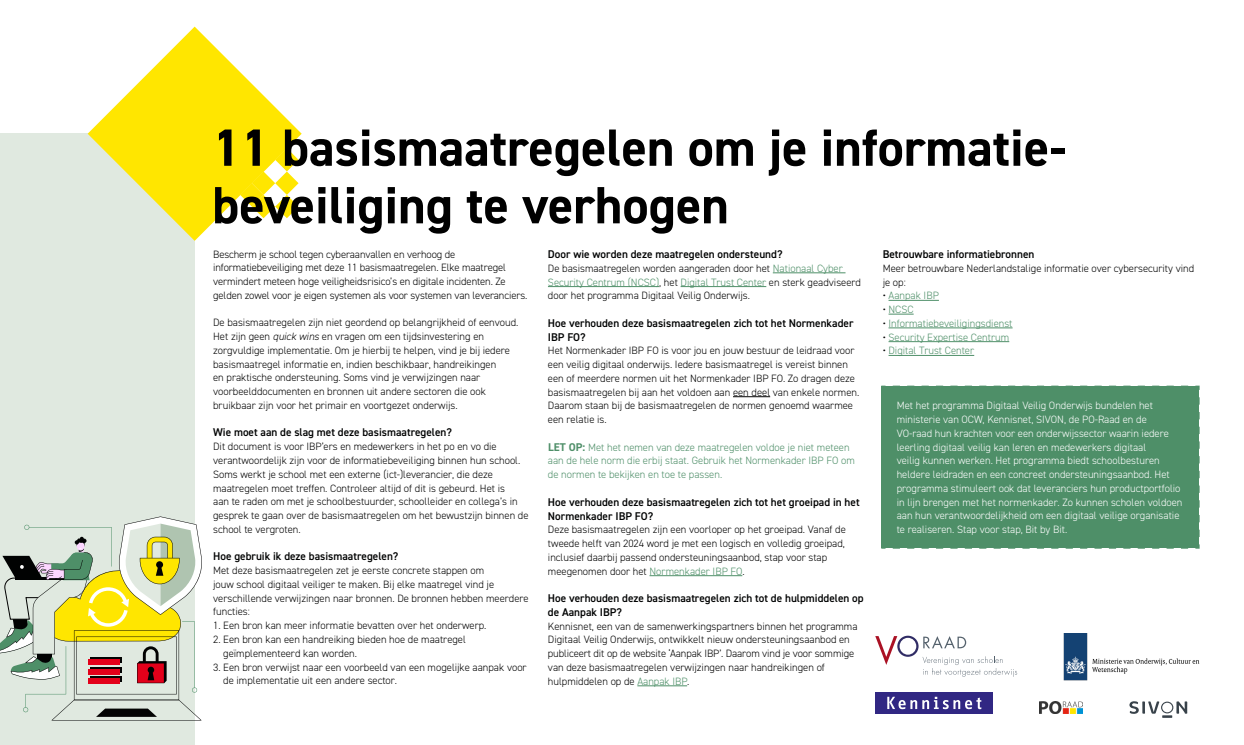
<style>
.page{position:relative;width:1244px;height:745px;background:#fff}
.page>*{position:absolute;margin:0;border:0;box-sizing:border-box;transform-origin:0 0}
.t1{font:700 52.5px/57.5px "DIN2014";color:#000}
.t2{font:600 11.25px/13.8px "DIN2014";color:#010202}
.t3{font:300 10.62px/13.8px "DIN2014";color:#000}
.t4{font:300 10.62px/13.8px "DIN2014";color:#fff}
.t5{font:300 10.62px/13.8px "DIN2014";color:#4f8f69}
.t6{font:300 10.62px "DIN2014";color:#4e8f68}
.s1{font-style:italic}
.s2{color:#4e8f68}
.s3{font-weight:700;font-size:11.25px}
.s4{color:#000}
</style>
<div class="page">
<div style="left:0;top:134px;width:195px;height:610px;background:#e0e9e0"></div>
<svg style="left:88px;top:27px;width:214px;height:214px;fill:#ffe600"></svg>
<svg style="left:240px;top:148px;width:59px;height:70px"></svg>
<hr style="left:773px;top:272px;width:72px;height:1px;background:#4e8f68">
<hr style="left:548px;top:286px;width:111px;height:1px;background:#4e8f68">
<hr style="left:680px;top:286px;width:86px;height:1px;background:#4e8f68">
<hr style="left:733px;top:396px;width:37px;height:1px;background:#000">
<hr style="left:649px;top:575px;width:93px;height:1px;background:#4e8f68">
<hr style="left:637px;top:685px;width:50px;height:1px;background:#4e8f68">
<hr style="left:888px;top:300px;width:51px;height:1px;background:#4e8f68">
<svg style="left:888px;top:313px;width:25px;height:1px"></svg>
<hr style="left:888px;top:327px;width:124px;height:1px;background:#4e8f68">
<hr style="left:888px;top:341px;width:121px;height:1px;background:#4e8f68">
<hr style="left:888px;top:355px;width:86px;height:1px;background:#4e8f68">
<svg style="left:0;top:516px;width:202px;height:204px"></svg>
<div style="left:881px;top:385px;width:319px;height:164px;background:#4e8f68"></div>
<div style="left:875px;top:692px;width:118px;height:21px;background:#312783"></div>
<svg style="left:887px;top:696px;width:94px;height:12px"></svg>
<svg style="left:1129px;top:701px;width:58px;height:16px"></svg>
<img style="left:1040px;top:701px;width:42px;height:12px">
<svg style="left:875px;top:635px;width:142px;height:41px"></svg>
<img style="left:1063px;top:633px;width:137px;height:48px">
<h1 class="t1" style="left:212px;top:118px;width:855px">11 basismaatregelen om je informatie&shy;beveiliging te verhogen</h1>
<p class="t3" style="left:213px;top:247px;width:316px">Bescherm je school tegen cyberaanvallen en verhoog de informatiebeveiliging met deze 11 basismaatregelen. Elke maatregel vermindert meteen hoge veiligheidsrisico’s en digitale incidenten. Ze gelden zowel voor je eigen systemen als voor systemen van leveranciers.</p>
<p class="t3" style="left:213px;top:315px;width:307px">De basismaatregelen zijn niet geordend op belangrijkheid of eenvoud.<br>Het zijn geen <span class="s1">quick wins</span> en vragen om een tijdsinvestering en zorgvuldige implementatie. Om je hierbij te helpen, vind je bij iedere basismaatregel informatie en, indien beschikbaar, handreikingen<br>en praktische ondersteuning. Soms vind je verwijzingen naar voorbeelddocumenten en bronnen uit andere sectoren die ook bruikbaar zijn voor het primair en voortgezet onderwijs.</p>
<p class="t2" style="left:213px;top:425px;width:240px">Wie moet aan de slag met deze basismaatregelen?</p>
<p class="t3" style="left:213px;top:439px;width:317px">Dit document is voor IBP’ers en medewerkers in het po en vo die verantwoordelijk zijn voor de informatiebeveiliging binnen hun school.<br>Soms werkt je school met een externe (ict-)leverancier, die deze maatregelen moet treffen. Controleer altijd of dit is gebeurd. Het is<br>aan te raden om met je schoolbestuurder, schoolleider en collega’s in gesprek te gaan over de basismaatregelen om het bewustzijn binnen de school te vergroten.</p>
<p class="t2" style="left:213px;top:549px;width:187px">Hoe gebruik ik deze basismaatregelen?</p>
<p class="t3" style="left:213px;top:563px;width:317px">Met deze basismaatregelen zet je eerste concrete stappen om<br>jouw school digitaal veiliger te maken. Bij elke maatregel vind je verschillende verwijzingen naar bronnen. De bronnen hebben meerdere functies:</p>
<p class="t3" style="left:213px;top:618px;width:275px">1. Een bron kan meer informatie bevatten over het onderwerp.</p>
<p class="t3" style="left:223px;top:632px;width:244px;text-indent:-10px">2. Een bron kan een handreiking bieden hoe de maatregel geïmplementeerd kan worden.</p>
<p class="t3" style="left:223px;top:659px;width:305px;text-indent:-10px">3. Een bron verwijst naar een voorbeeld van een mogelijke aanpak voor de implementatie uit een andere sector.</p>
<p class="t2" style="left:548px;top:247px;width:236px">Door wie worden deze maatregelen ondersteund?</p>
<p class="t3" style="left:548px;top:261px;width:315px">De basismaatregelen worden aangeraden door het <span class="s2">Nationaal Cyber<br>Security Centrum (NCSC)</span>, het <span class="s2">Digital Trust Center</span> en sterk geadviseerd door het programma Digitaal Veilig Onderwijs.</p>
<p class="t2" style="left:548px;top:315px;width:307px">Hoe verhouden deze basismaatregelen zich tot het Normenkader<br>IBP FO?</p>
<p class="t3" style="left:548px;top:343px;width:313px">Het Normenkader IBP FO is voor jou en jouw bestuur de leidraad voor een veilig digitaal onderwijs. Iedere basismaatregel is vereist binnen een of meerdere normen uit het Normenkader IBP FO. Zo dragen deze basismaatregelen bij aan het voldoen aan een deel van enkele normen.<br>Daarom staan bij de basismaatregelen de normen genoemd waarmee een relatie is.</p>
<p class="t5" style="left:548px;top:440px;width:308px"><span class="s3">LET OP:</span> Met het nemen van deze maatregelen voldoe je niet meteen aan de hele norm die erbij staat. Gebruik het Normenkader IBP FO om de normen te bekijken en toe te passen.</p>
<p class="t2" style="left:548px;top:494px;width:313px">Hoe verhouden deze basismaatregelen zich tot het groeipad in het<br>Normenkader IBP FO?</p>
<p class="t3" style="left:548px;top:522px;width:299px">Deze basismaatregelen zijn een voorloper op het groeipad. Vanaf de tweede helft van 2024 word je met een logisch en volledig groeipad, inclusief daarbij passend ondersteuningsaanbod, stap voor stap meegenomen door het <span class="s2">Normenkader IBP FO</span>.</p>
<p class="t2" style="left:548px;top:590px;width:317px">Hoe verhouden deze basismaatregelen zich tot de hulpmiddelen op de Aanpak IBP?</p>
<p class="t3" style="left:548px;top:618px;width:311px">Kennisnet, een van de samenwerkingspartners binnen het programma Digitaal Veilig Onderwijs, ontwikkelt nieuw ondersteuningsaanbod en publiceert dit op de website ‘Aanpak IBP’. Daarom vind je voor sommige van deze basismaatregelen verwijzingen naar handreikingen of hulpmiddelen op de <span class="s2">Aanpak IBP</span>.</p>
<p class="t2" style="left:883px;top:247px;width:153px">Betrouwbare informatiebronnen</p>
<p class="t3" style="left:883px;top:261px;width:313px">Meer betrouwbare Nederlandstalige informatie over cybersecurity vind je op:</p>
<p class="t6" style="left:883px;top:289px;width:58px"><span class="s4">•</span> Aanpak IBP</p>
<p class="t6" style="left:883px;top:303px;width:32px"><span class="s4">•</span> NCSC</p>
<p class="t6" style="left:883px;top:316px;width:131px"><span class="s4">•</span> Informatiebeveiligingsdienst</p>
<p class="t6" style="left:883px;top:330px;width:128px"><span class="s4">•</span> Security Expertise Centrum</p>
<p class="t6" style="left:883px;top:344px;width:93px"><span class="s4">•</span> Digital Trust Center</p>
<p class="t4" style="left:897px;top:398px;width:287px">Met het programma Digitaal Veilig Onderwijs bundelen het ministerie van OCW, Kennisnet, SIVON, de PO-Raad en de VO-raad hun krachten voor een onderwijssector waarin iedere leerling digitaal veilig kan leren en medewerkers digitaal<br>veilig kunnen werken. Het programma biedt schoolbesturen heldere leidraden en een concreet ondersteuningsaanbod. Het programma stimuleert ook dat leveranciers hun productportfolio in lijn brengen met het normenkader. Zo kunnen scholen voldoen aan hun verantwoordelijkheid om een digitaal veilige organisatie te realiseren. Stap voor stap, Bit by Bit.</p>
</div>
